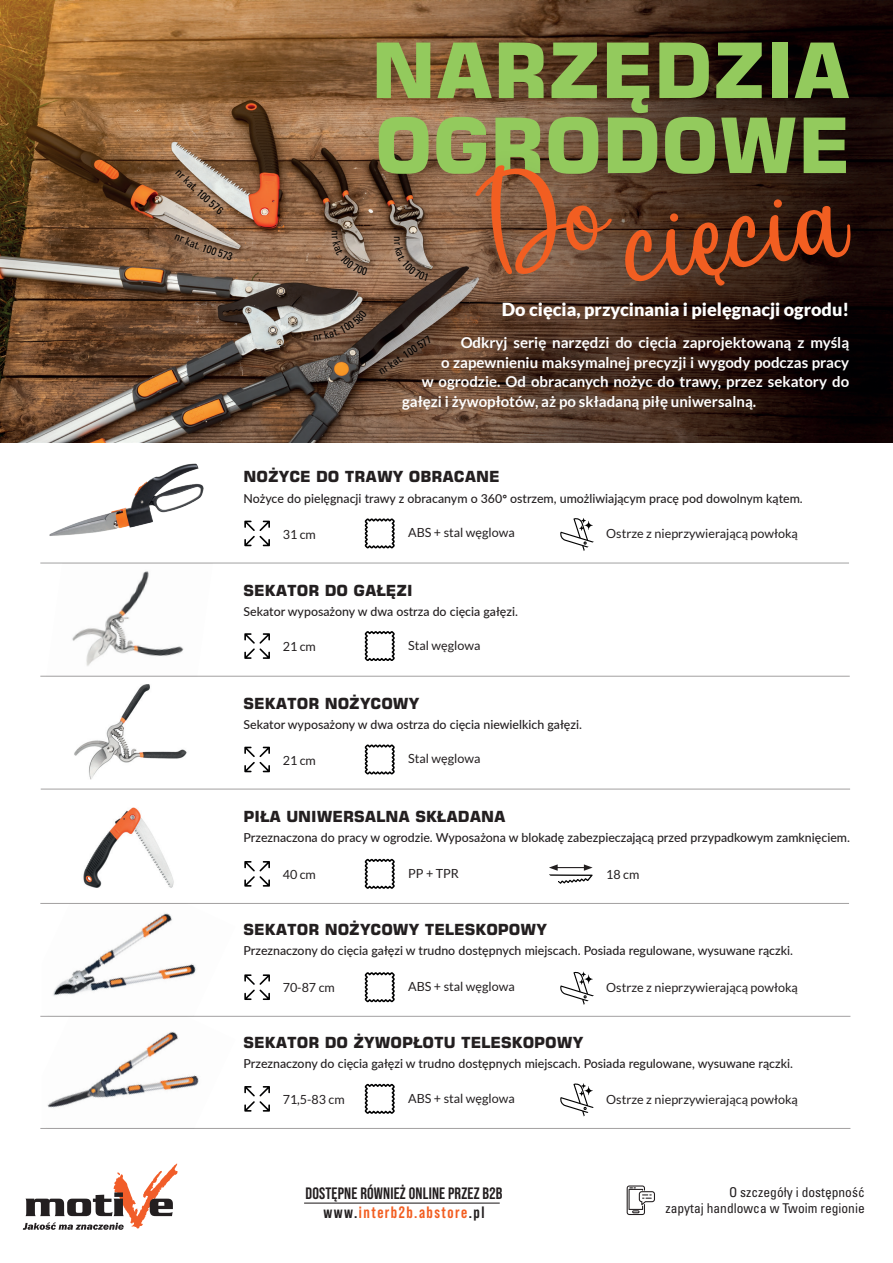
<style>
.page{position:relative;width:893px;height:1263px;background:#fff}
.page>*{position:absolute;margin:0;border:0;box-sizing:border-box;transform-origin:0 0}
.t1{font:700 70.5px/75px "Square 721 PL";color:#93ca5d}
.t2{font:900 18px "Lato";color:#fff}
.t3{font:700 16.5px/19.8px "Bebas Neue Pro";letter-spacing:.01em;color:#231f20;text-align:center}
.t4{font:700 15px "Lato";color:#fff}
.t5{font:700 14.1px "Square 721 PL";color:#231f20}
.t6{font:condensed 13.5px/16.2px "Univers Pl LT";color:#231f20;text-align:right}
.t7{font:12.6px "Lato";color:#231f20}
.t8{font:500 12.3px "Lato";color:#231f20}
.t9{font:condensed 10.95px "Univers Pl LT";color:#000}
.s1{font-family:"Eurostile";font-weight:900}
.s2{color:#f25e21}
</style>
<div class="page">
<svg style="left:627px;top:1185px;width:28px;height:30px"></svg>
<hr style="left:304px;top:1202px;width:196px;height:1px;background:#231f20">
<img style="left:0;top:0;width:893px;height:442px">
<div style="left:9px;top:707px;width:455px;height:556px;background:#fff"></div>
<div style="left:353px;top:18px;width:518px;height:179px;background:#231f20;opacity:.1"></div>
<hr style="left:40px;top:563px;width:809px;height:1px;background:#231f20">
<hr style="left:40px;top:676px;width:810px;height:1px;background:#231f20">
<img style="left:40px;top:463px;width:190px;height:100px">
<img style="left:46px;top:563px;width:167px;height:114px">
<svg style="left:364px;top:518px;width:31px;height:31px"></svg>
<svg style="left:364px;top:631px;width:31px;height:30px"></svg>
<hr style="left:41px;top:789px;width:809px;height:1px;background:#231f20">
<img style="left:53px;top:684px;width:151px;height:105px">
<svg style="left:364px;top:744px;width:31px;height:31px"></svg>
<svg style="left:560px;top:518px;width:34px;height:33px"></svg>
<svg style="left:560px;top:972px;width:34px;height:33px"></svg>
<svg style="left:560px;top:1083px;width:34px;height:34px"></svg>
<hr style="left:40px;top:903px;width:809px;height:1px;background:#231f20">
<img style="left:56px;top:789px;width:146px;height:99px">
<svg style="left:364px;top:858px;width:31px;height:31px"></svg>
<hr style="left:40px;top:1016px;width:810px;height:1px;background:#231f20">
<hr style="left:40px;top:1128px;width:810px;height:1px;background:#231f20">
<img style="left:42px;top:903px;width:194px;height:226px">
<svg style="left:364px;top:972px;width:31px;height:31px"></svg>
<svg style="left:364px;top:1083px;width:31px;height:31px"></svg>
<svg style="left:244px;top:861px;width:26px;height:26px"></svg>
<svg style="left:244px;top:1086px;width:26px;height:26px"></svg>
<svg style="left:244px;top:974px;width:26px;height:26px"></svg>
<svg style="left:244px;top:747px;width:26px;height:25px"></svg>
<svg style="left:244px;top:521px;width:26px;height:25px"></svg>
<svg style="left:244px;top:633px;width:26px;height:26px"></svg>
<div style="left:166px;top:225px;width:76px;height:44px;background:#fff;opacity:.75"></div>
<div style="left:305px;top:302px;width:70px;height:48px;background:#fff;opacity:.75"></div>
<svg style="left:549px;top:864px;width:44px;height:20px"></svg>
<svg style="left:449px;top:129px;width:405px;height:174px;background:#5d3b29"></svg>
<svg style="left:175px;top:234px;width:58px;height:27px;background:#9a7c65"></svg>
<svg style="left:156px;top:157px;width:86px;height:69px;background:#a78d77"></svg>
<svg style="left:314px;top:310px;width:130px;height:77px;background:#685447"></svg>
<svg style="left:322px;top:222px;width:117px;height:68px;background:#93745e"></svg>
<p class="t9" style="left:343px;top:230px;width:7px;rotate:90deg">n</p>
<h1 class="t1" style="left:371px;top:33px;width:481px">NARZĘDZIA<br>OGRODOWE</h1>
<h2 class="t2" style="left:502px;top:299px;width:349px">Do cięcia, przycinania i pielęgnacji ogrodu!</h2>
<p class="t4" style="left:461px;top:334px;width:390px">Odkryj serię narzędzi do cięcia zaprojektowaną z myślą</p>
<p class="t4" style="left:441px;top:354px;width:409px">o zapewnieniu maksymalnej precyzji i wygody podczas pracy</p>
<p class="t4" style="left:422px;top:373px;width:429px">w ogrodzie. Od obracanych nożyc do trawy, przez sekatory do</p>
<p class="t4" style="left:402px;top:393px;width:356px">gałęzi i żywopłotów, aż po składaną piłę uniwersalną.</p>
<p class="t9" style="left:375px;top:366px;width:63px;rotate:-33deg">nr kat. 100 577</p>
<p class="t5" style="left:244px;top:468px;width:258px">NOŻYCE DO TRAWY OBRACANE</p>
<p class="t8" style="left:244px;top:489px;width:561px">Nożyce do pielęgnacji trawy z obracanym o 360<span class="s1">°</span> ostrzem, umożliwiającym pracę pod dowolnym kątem.</p>
<p class="t7" style="left:283px;top:527px;width:35px">31 cm</p>
<p class="t7" style="left:408px;top:526px;width:108px">ABS + stal węglowa</p>
<p class="t5" style="left:244px;top:581px;width:170px">SEKATOR DO GAŁĘZI</p>
<p class="t8" style="left:244px;top:602px;width:276px">Sekator wyposażony w dwa ostrza do cięcia gałęzi.</p>
<p class="t7" style="left:283px;top:639px;width:35px">21 cm</p>
<p class="t7" style="left:408px;top:638px;width:74px">Stal węglowa</p>
<p class="t5" style="left:244px;top:694px;width:177px">SEKATOR NOŻYCOWY</p>
<p class="t8" style="left:244px;top:715px;width:340px">Sekator wyposażony w dwa ostrza do cięcia niewielkich gałęzi.</p>
<p class="t7" style="left:408px;top:752px;width:74px">Stal węglowa</p>
<p class="t7" style="left:283px;top:753px;width:35px">21 cm</p>
<p class="t7" style="left:606px;top:527px;width:193px">Ostrze z nieprzywierającą powłoką</p>
<p class="t5" style="left:244px;top:807px;width:264px">PIŁA UNIWERSALNA SKŁADANA</p>
<p class="t8" style="left:244px;top:828px;width:608px">Przeznaczona do pracy w ogrodzie. Wyposażona w blokadę zabezpieczającą przed przypadkowym zamknięciem.</p>
<p class="t7" style="left:408px;top:866px;width:52px">PP + TPR</p>
<p class="t7" style="left:283px;top:867px;width:35px">40 cm</p>
<p class="t7" style="left:606px;top:867px;width:35px">18 cm</p>
<p class="t5" style="left:244px;top:920px;width:305px">SEKATOR NOŻYCOWY TELESKOPOWY</p>
<p class="t8" style="left:244px;top:941px;width:551px">Przeznaczony do cięcia gałęzi w trudno dostępnych miejscach. Posiada regulowane, wysuwane rączki.</p>
<p class="t7" style="left:408px;top:979px;width:108px">ABS + stal węglowa</p>
<p class="t5" style="left:244px;top:1033px;width:341px">SEKATOR DO ŻYWOPŁOTU TELESKOPOWY</p>
<p class="t8" style="left:244px;top:1055px;width:551px">Przeznaczony do cięcia gałęzi w trudno dostępnych miejscach. Posiada regulowane, wysuwane rączki.</p>
<p class="t7" style="left:408px;top:1091px;width:108px">ABS + stal węglowa</p>
<p class="t7" style="left:606px;top:980px;width:193px">Ostrze z nieprzywierającą powłoką</p>
<p class="t7" style="left:283px;top:981px;width:54px">70-87 cm</p>
<p class="t7" style="left:606px;top:1092px;width:193px">Ostrze z nieprzywierającą powłoką</p>
<p class="t7" style="left:283px;top:1093px;width:64px">71,5-83 cm</p>
<h3 class="t3" style="left:306px;top:1183px;width:198px">DOSTĘPNE RÓWNIEŻ ONLINE PRZEZ B2B www.<span class="s2">interb2b.abstore</span>.pl</h3>
<p class="t6" style="left:666px;top:1184px;width:201px">O szczegóły i dostępność<br>zapytaj handlowca w Twoim regionie</p>
</div>
